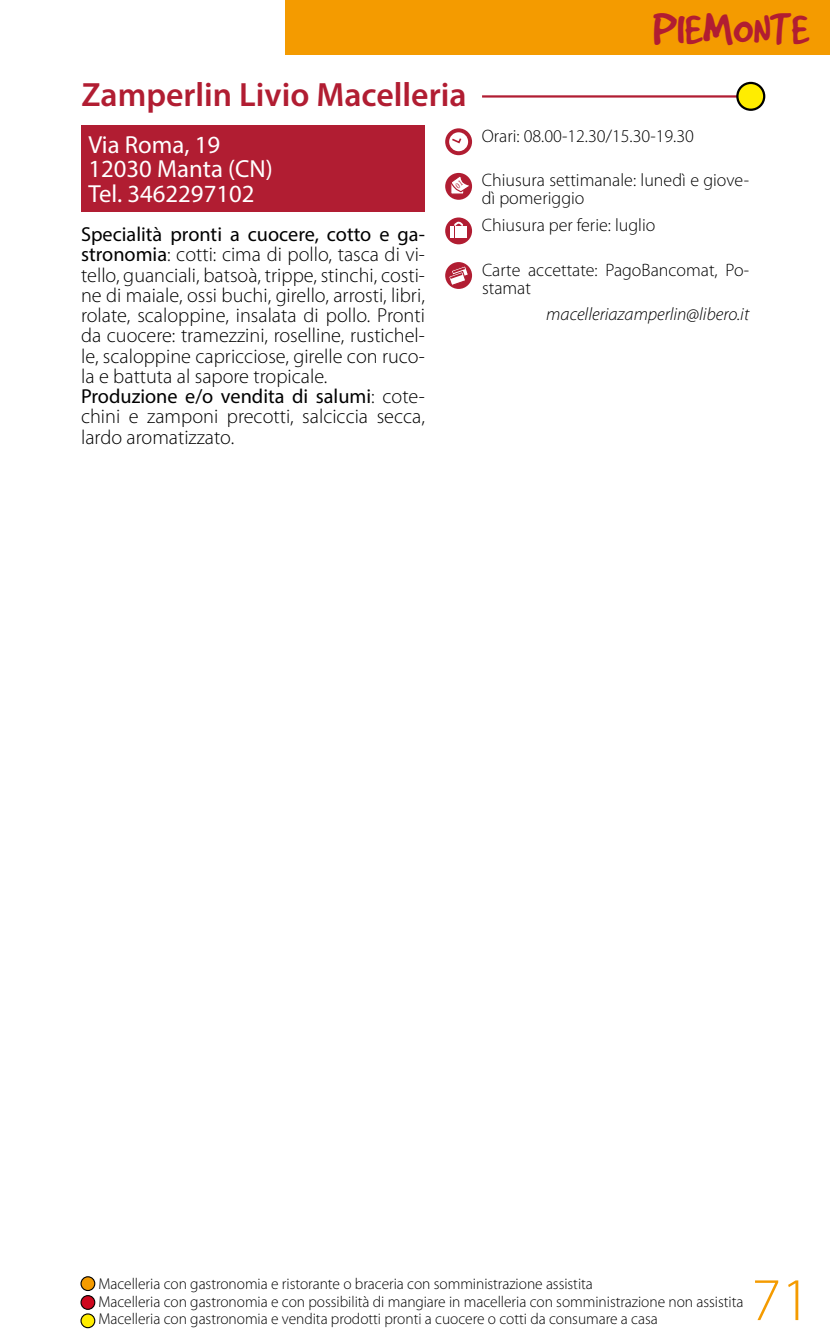
<style>
.page{position:relative;width:830px;height:1340px;background:#fff}
.page>*{position:absolute;margin:0;border:0;box-sizing:border-box;transform-origin:0 0}
.t1{font:300 60.98px "Myriad Pro";color:#f49b00}
.t2{font:49.95px "Good Dog";color:#b11d32}
.t3{font:600 33.75px "Myriad Pro";color:#b11d32}
.t4{font:24.75px/24.8px "Myriad Pro";color:#fff}
.t5{font:300 20.25px/20.2px "Myriad Pro";color:#000}
.t6{font:300 18px/18px "Myriad Pro";color:#000}
.t7{font:italic 300 18px "Myriad Pro";color:#000}
.t8{font:300 15.75px/18.7px "Myriad Pro";letter-spacing:-.005em;color:#000}
.s1{font-weight:400}
</style>
<div class="page">
<div style="left:285px;top:0;width:544px;height:54px;background:#f49b00"></div>
<div style="left:81px;top:1276px;width:14px;height:14px;background:#f49b00;border-radius:50%"></div>
<div style="left:80px;top:1276px;width:15px;height:14px;border:1px solid #000;border-radius:50%"></div>
<svg style="left:81px;top:1295px;width:14px;height:14px"></svg>
<div style="left:80px;top:1294px;width:15px;height:15px;border:1px solid #000;border-radius:50%"></div>
<div style="left:81px;top:1313px;width:14px;height:14px;background:#ffed00;border-radius:50%"></div>
<div style="left:80px;top:1313px;width:15px;height:15px;border:1px solid #000;border-radius:50%"></div>
<div style="left:81px;top:125px;width:343px;height:87px;background:#b11d32"></div>
<svg style="left:445px;top:128px;width:27px;height:27px"></svg>
<div style="left:449px;top:132px;width:19px;height:19px;background:#fff;border-radius:50%"></div>
<svg style="left:450px;top:136px;width:12px;height:8px"></svg>
<svg style="left:445px;top:262px;width:27px;height:27px"></svg>
<svg style="left:447px;top:264px;width:22px;height:23px"></svg>
<svg style="left:445px;top:173px;width:27px;height:27px"></svg>
<svg style="left:445px;top:217px;width:27px;height:27px"></svg>
<svg style="left:450px;top:220px;width:16px;height:18px"></svg>
<hr style="left:482px;top:95px;width:268px;height:3px;background:#b11d32">
<div style="left:737px;top:83px;width:26px;height:27px;background:#ffed00;border-radius:50%"></div>
<div style="left:736px;top:82px;width:29px;height:29px;border:2px solid #000;border-radius:50%"></div>
<svg style="left:449px;top:175px;width:22px;height:20px"></svg>
<h3 class="t3" style="left:81px;top:74px;width:386px">Zamperlin Livio Macelleria</h3>
<p class="t4" style="left:88px;top:131px;width:186px">Via Roma, 19<br>12030 Manta (CN)<br>Tel. 3462297102</p>
<p class="t5" style="left:81px;top:224px;width:345px"><span class="s1">Specialità pronti a cuocere, cotto e ga&shy;stronomia</span>: cotti: cima di pollo, tasca di vi&shy;tello, guanciali, batsoà, trippe, stinchi, costi&shy;ne di maiale, ossi buchi, girello, arrosti, libri, rolate, scaloppine, insalata di pollo. Pronti da cuocere: tramezzini, roselline, rustichel&shy;le, scaloppine capricciose, girelle con ruco&shy;la e battuta al sapore tropicale.<br><span class="s1">Produzione e/o vendita di salumi</span>: cote&shy;chini e zamponi precotti, salciccia secca, lardo aromatizzato.</p>
<h2 class="t2" style="left:652px;top:3px;width:158px">PIEMONTE</h2>
<p class="t6" style="left:481px;top:127px;width:213px">Orari: 08.00-12.30/15.30-19.30</p>
<p class="t6" style="left:481px;top:171px;width:268px">Chiusura settimanale: lunedì e giove&shy;dì pomeriggio</p>
<p class="t6" style="left:481px;top:216px;width:175px">Chiusura per ferie: luglio</p>
<p class="t6" style="left:482px;top:260px;width:268px">Carte accettate: PagoBancomat, Po&shy;stamat</p>
<p class="t7" style="left:546px;top:303px;width:204px">macelleriazamperlin@libero.it</p>
<p class="t8" style="left:98px;top:1273px;width:646px">Macelleria con gastronomia e ristorante o braceria con somministrazione assistita<br>Macelleria con gastronomia e con possibilità di mangiare in macelleria con somministrazione non assistita</p>
<p class="t8" style="left:98px;top:1309px;width:560px">Macelleria con gastronomia e vendita prodotti pronti a cuocere o cotti da consumare a casa</p>
<h1 class="t1" style="left:750px;top:1262px;width:61px">71</h1>
</div>
